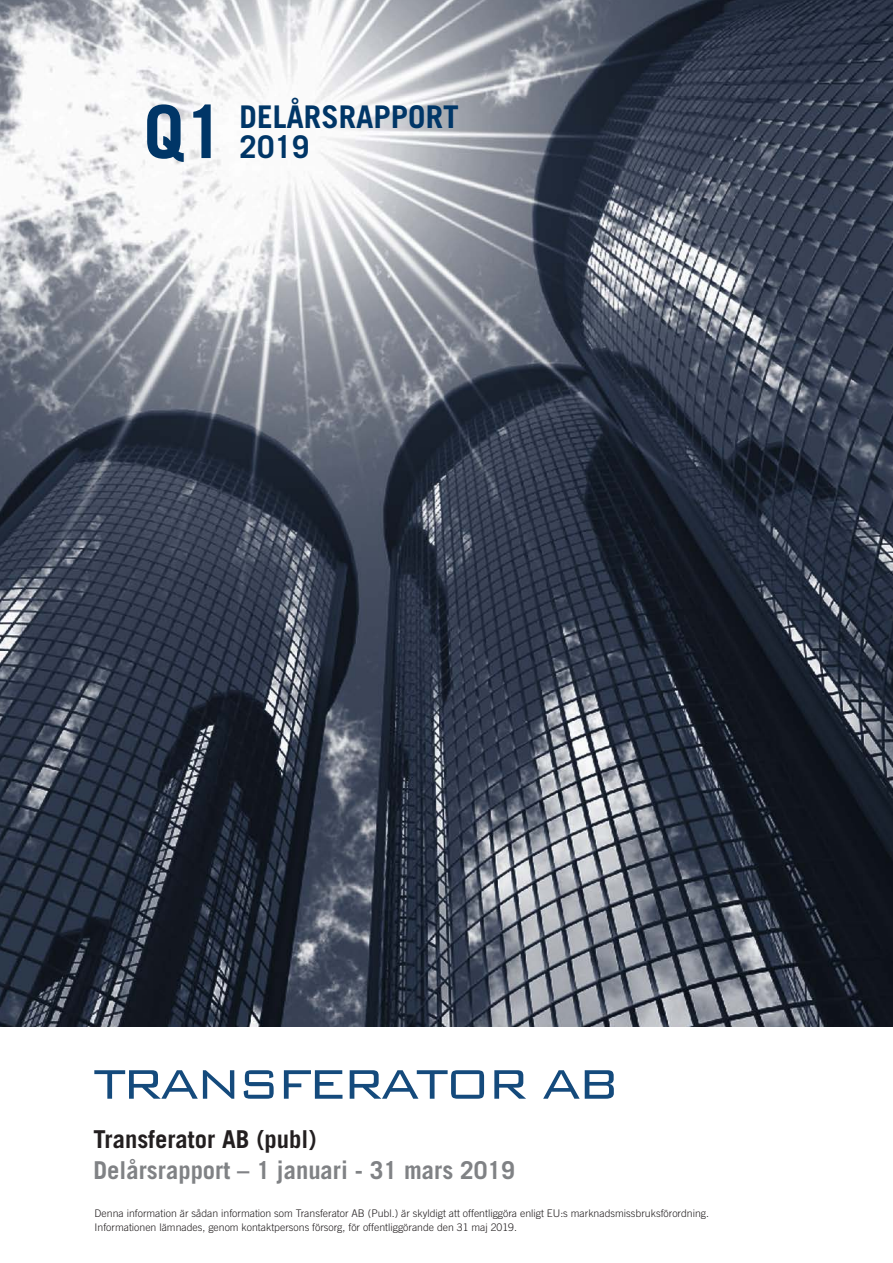
<style>
.page{position:relative;width:893px;height:1263px;background:#fff}
.page>*{position:absolute;margin:0;border:0;box-sizing:border-box;transform-origin:0 0}
.Rubrik_2{font:700 73.2px "Trade Gothic";color:#003667}
.t1{font:300 55.2px "Bank Gothic";letter-spacing:-.075em;color:#144a7c}
.Rubrik_2-2{font:700 31.2px/30.5px "Trade Gothic";color:#003667}
.Rubrik_2-3{font:700 24.6px "Trade Gothic";color:#808285}
.Rubrik_2-4{font:700 24.6px "Trade Gothic";color:#231f20}
.Bröd1_indrag{font:300 10.5px/13.5px "Trade Gothic";color:#231f20}
</style>
<div class="page">
<img style="left:0;top:0;width:893px;height:1026px">
<p class="Rubrik_2" style="left:144px;top:87px;width:83px">Q1</p>
<p class="Rubrik_2-2" style="left:240px;top:101px;width:221px">DELÅRSRAPPORT<br>2019</p>
<p class="t1" style="left:94px;top:1042px;width:527px">TRANSFERATOR AB</p>
<p class="Rubrik_2-4" style="left:94px;top:1124px;width:224px">Transferator AB (publ)</p>
<p class="Rubrik_2-3" style="left:94px;top:1155px;width:423px">Delårsrapport – 1 januari - 31 mars 2019</p>
<p class="Bröd1_indrag" style="left:95px;top:1206px;width:616px">Denna information är sådan information som Transferator AB (Publ.) är skyldigt att offentliggöra enligt EU:s marknadsmissbruksförordning.<br>Informationen lämnades, genom kontaktpersons försorg, för offentliggörande den 31 maj 2019.</p>
</div>
